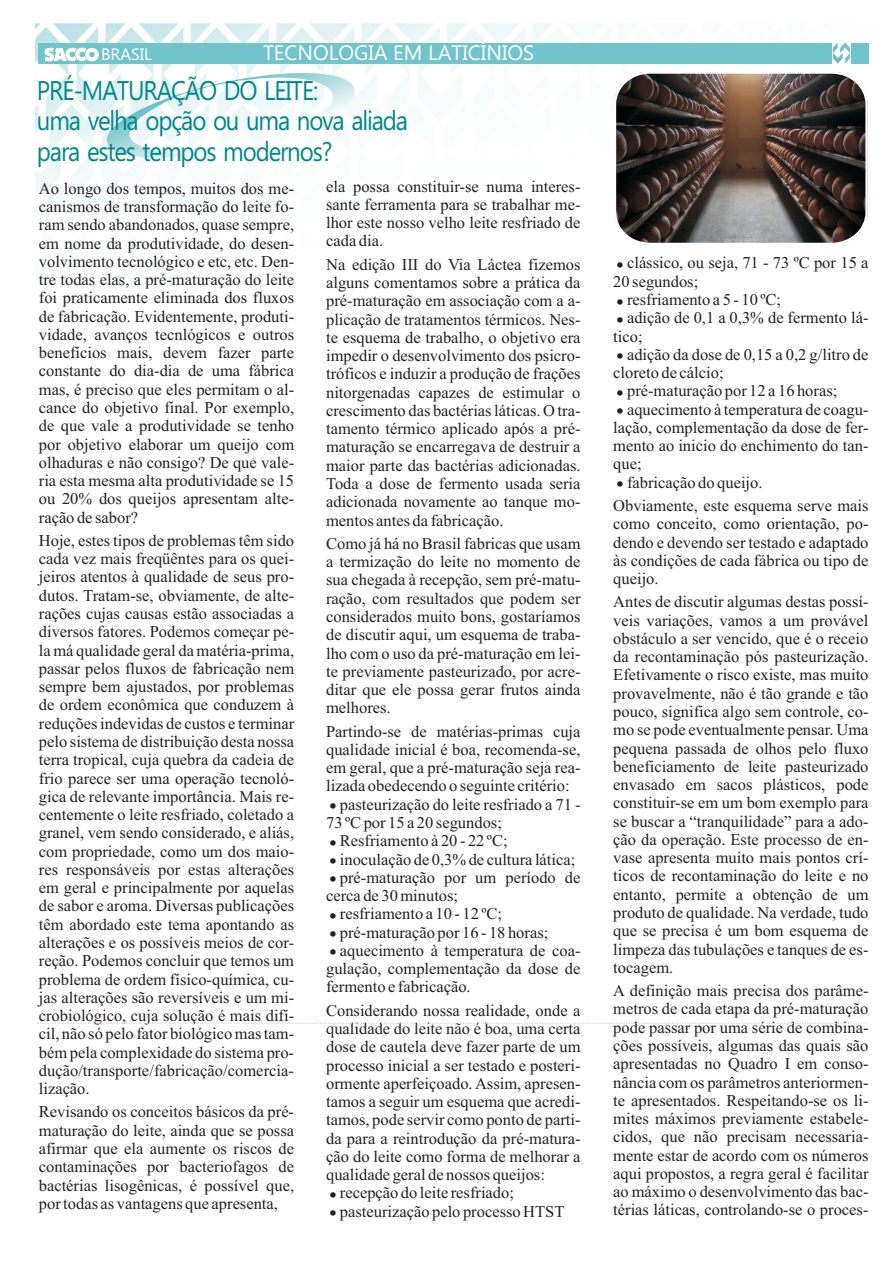
<style>
.page{position:relative;width:893px;height:1263px;background:#fff}
.page>*{position:absolute;margin:0;border:0;box-sizing:border-box;transform-origin:0 0}
.t1{font:27px/30.6px "Ebrima";letter-spacing:-.05em;color:#00888a;scale:.89 1}
.t2{font:20.85px "Ebrima";color:#fff}
.t3{font:16.5px/18.3px "Times New Roman";color:#231f20;text-align:justify}
.t4{font:16.5px "Ebrima";color:#fff}
</style>
<div class="page">
<img style="left:35px;top:23px;width:834px;height:186px">
<svg style="left:37px;top:1023px;width:829px;height:1px"></svg>
<svg style="left:833px;top:42px;width:17px;height:22px"></svg>
<div style="left:39px;top:43px;width:793px;height:21px;background:#71c4ca"></div>
<div style="left:851px;top:43px;width:17px;height:21px;background:#71c4ca"></div>
<svg style="left:44px;top:47px;width:55px;height:15px"></svg>
<svg style="left:96px;top:69px;width:269px;height:93px"></svg>
<svg style="left:613px;top:70px;width:256px;height:175px;background:#5a504a"></svg>
<p class="t4" style="left:101px;top:48px;width:52px">BRASIL</p>
<p class="t2" style="left:263px;top:45px;width:273px">TECNOLOGIA EM LATICÍNIOS</p>
<h1 class="t1" style="left:37px;top:77px;width:419px">PRÉ-MATURAÇÃO DO LEITE:<br>uma velha opção ou uma nova aliada para estes tempos modernos?</h1>
<p class="t3" style="left:39px;top:181px;width:257px">Ao longo dos tempos, muitos dos me&shy;canismos de transformação do leite fo&shy;ram sendo abandonados, quase sempre, em nome da produtividade, do desen&shy;volvimento tecnológico e etc, etc. Den&shy;tre todas elas, a pré-maturação do leite foi praticamente eliminada dos fluxos de fabricação. Evidentemente, produti&shy;vidade, avanços tecnlógicos e outros benefícios mais, devem fazer parte constante do dia-dia de uma fábrica mas, é preciso que eles permitam o al&shy;cance do objetivo final. Por exemplo, de que vale a produtividade se tenho por objetivo elaborar um queijo com olhaduras e não consigo? De que vale&shy;ria esta mesma alta produtividade se 15 ou 20% dos queijos apresentam alte&shy;ração de sabor?</p>
<p class="t3" style="left:39px;top:533px;width:257px">Hoje, estes tipos de problemas têm sido cada vez mais freqüêntes para os quei&shy;jeiros atentos à qualidade de seus pro&shy;dutos. Tratam-se, obviamente, de alte&shy;rações cujas causas estão associadas a diversos fatores. Podemos começar pe&shy;la má qualidade geral da matéria-prima, passar pelos fluxos de fabricação nem sempre bem ajustados, por problemas de ordem econômica que conduzem à reduções indevidas de custos e terminar pelo sistema de distribuição desta nossa terra tropical, cuja quebra da cadeia de frio parece ser uma operação tecnoló&shy;gica de relevante importância. Mais re&shy;centemente o leite resfriado, coletado a granel, vem sendo considerado, e aliás, com propriedade, como um dos maio&shy;res responsáveis por estas alterações em geral e principalmente por aquelas de sabor e aroma. Diversas publicações têm abordado este tema apontando as alterações e os possíveis meios de cor&shy;reção. Podemos concluir que temos um problema de ordem físico-química, cu&shy;jas alterações são reversíveis e um mi&shy;crobiológico, cuja solução é mais difí&shy;cil, não só pelo fator biológico mas tam&shy;bém pela complexidade do sistema pro&shy;dução/transporte/fabricação/comercia&shy;lização.</p>
<p class="t3" style="left:39px;top:1104px;width:257px">Revisando os conceitos básicos da pré&shy;maturação do leite, ainda que se possa afirmar que ela aumente os riscos de contaminações por bacteriofagos de bactérias lisogênicas, é possível que, por todas as vantagens que apresenta,</p>
<p class="t3" style="left:326px;top:179px;width:256px">ela possa constituir-se numa interes&shy;sante ferramenta para se trabalhar me&shy;lhor este nosso velho leite resfriado de cada dia.</p>
<p class="t3" style="left:326px;top:257px;width:256px">Na edição III do Via Láctea fizemos alguns comentamos sobre a prática da pré-maturação em associação com a a&shy;plicação de tratamentos térmicos. Nes&shy;te esquema de trabalho, o objetivo era impedir o desenvolvimento dos psicro&shy;tróficos e induzir a produção de frações nitorgenadas capazes de estimular o crescimento das bactérias láticas. O tra&shy;tamento térmico aplicado após a pré&shy;maturação se encarregava de destruir a maior parte das bactérias adicionadas.<br>Toda a dose de fermento usada seria adicionada novamente ao tanque mo&shy;mentos antes da fabricação.</p>
<p class="t3" style="left:326px;top:536px;width:256px">Como já há no Brasil fabricas que usam a termização do leite no momento de sua chegada à recepção, sem pré-matu&shy;ração, com resultados que podem ser considerados muito bons, gostaríamos de discutir aqui, um esquema de traba&shy;lho com o uso da pré-maturação em lei&shy;te previamente pasteurizado, por acre&shy;ditar que ele possa gerar frutos ainda melhores.</p>
<p class="t3" style="left:326px;top:723px;width:256px">Partindo-se de matérias-primas cuja</p>
<p class="t3" style="left:326px;top:742px;width:256px">qualidade inicial é boa, recomenda-se,</p>
<p class="t3" style="left:326px;top:760px;width:256px">em geral, que a pré-maturação seja rea-</p>
<p class="t3" style="left:326px;top:778px;width:245px">lizada obedecendo o seguinte critério:</p>
<p class="t3" style="left:340px;top:797px;width:242px">pasteurização do leite resfriado a 71 -</p>
<p class="t3" style="left:326px;top:815px;width:177px">73 ºC por 15 a 20 segundos;</p>
<p class="t3" style="left:340px;top:833px;width:169px">Resfriamento à 20 - 22 ºC;</p>
<p class="t3" style="left:340px;top:851px;width:237px">inoculação de 0,3% de cultura lática;</p>
<p class="t3" style="left:340px;top:870px;width:242px">pré-maturação por um período de</p>
<p class="t3" style="left:326px;top:888px;width:134px">cerca de 30 minutos;</p>
<p class="t3" style="left:340px;top:906px;width:164px">resfriamento a 10 - 12 ºC;</p>
<p class="t3" style="left:340px;top:924px;width:210px">pré-maturação por 16 - 18 horas;</p>
<p class="t3" style="left:340px;top:943px;width:242px">aquecimento à temperatura de coa-</p>
<p class="t3" style="left:326px;top:961px;width:256px">gulação, complementação da dose de</p>
<p class="t3" style="left:326px;top:979px;width:146px">fermento e fabricação.</p>
<p class="t3" style="left:326px;top:1003px;width:256px">Considerando nossa realidade, onde a</p>
<p class="t3" style="left:326px;top:1021px;width:256px">qualidade do leite não é boa, uma certa</p>
<p class="t3" style="left:326px;top:1039px;width:256px">dose de cautela deve fazer parte de um</p>
<p class="t3" style="left:326px;top:1057px;width:256px">processo inicial a ser testado e posteri-</p>
<p class="t3" style="left:326px;top:1076px;width:256px">ormente aperfeiçoado. Assim, apresen-</p>
<p class="t3" style="left:326px;top:1094px;width:256px">tamos a seguir um esquema que acredi-</p>
<p class="t3" style="left:326px;top:1112px;width:256px">tamos, pode servir como ponto de parti-</p>
<p class="t3" style="left:326px;top:1130px;width:256px">da para a reintrodução da pré-matura-</p>
<p class="t3" style="left:326px;top:1149px;width:256px">ção do leite como forma de melhorar a</p>
<p class="t3" style="left:326px;top:1167px;width:220px">qualidade geral de nossos queijos:</p>
<p class="t3" style="left:340px;top:1185px;width:176px">recepção do leite resfriado;</p>
<p class="t3" style="left:340px;top:1204px;width:226px">pasteurização pelo processo HTST</p>
<p class="t3" style="left:627px;top:255px;width:243px">clássico, ou seja, 71 - 73 ºC por 15 a</p>
<p class="t3" style="left:613px;top:274px;width:86px">20 segundos;</p>
<p class="t3" style="left:627px;top:292px;width:156px">resfriamento a 5 - 10 ºC;</p>
<p class="t3" style="left:627px;top:310px;width:243px">adição de 0,1 a 0,3% de fermento lá-</p>
<p class="t3" style="left:613px;top:328px;width:31px">tico;</p>
<p class="t3" style="left:627px;top:347px;width:243px">adição da dose de 0,15 a 0,2 g/litro de</p>
<p class="t3" style="left:613px;top:365px;width:112px">cloreto de cálcio;</p>
<p class="t3" style="left:627px;top:383px;width:212px">pré-maturação por 12 a 16 horas;</p>
<p class="t3" style="left:627px;top:401px;width:243px">aquecimento à temperatura de coagu-</p>
<p class="t3" style="left:613px;top:420px;width:257px">lação, complementação da dose de fer-</p>
<p class="t3" style="left:613px;top:438px;width:257px">mento ao inicio do enchimento do tan-</p>
<p class="t3" style="left:613px;top:456px;width:30px">que;</p>
<p class="t3" style="left:627px;top:475px;width:137px">fabricação do queijo.</p>
<p class="t3" style="left:613px;top:498px;width:257px">Obviamente, este esquema serve mais como conceito, como orientação, po&shy;dendo e devendo ser testado e adaptado às condições de cada fábrica ou tipo de queijo.</p>
<p class="t3" style="left:613px;top:594px;width:257px">Antes de discutir algumas destas possí&shy;veis variações, vamos a um provável obstáculo a ser vencido, que é o receio da recontaminação pós pasteurização.<br>Efetivamente o risco existe, mas muito provavelmente, não é tão grande e tão pouco, significa algo sem controle, co&shy;mo se pode eventualmente pensar. Uma pequena passada de olhos pelo fluxo beneficiamento de leite pasteurizado envasado em sacos plásticos, pode constituir-se em um bom exemplo para se buscar a “tranquilidade” para a ado&shy;ção da operação. Este processo de en&shy;vase apresenta muito mais pontos crí&shy;ticos de recontaminação do leite e no entanto, permite a obtenção de um produto de qualidade. Na verdade, tudo que se precisa é um bom esquema de limpeza das tubulações e tanques de es&shy;tocagem.</p>
<p class="t3" style="left:613px;top:983px;width:257px">A definição mais precisa dos parâme&shy;metros de cada etapa da pré-maturação pode passar por uma série de combina&shy;ções possíveis, algumas das quais são apresentadas no Quadro I em conso&shy;nância com os parâmetros anteriormen&shy;te apresentados. Respeitando-se os li&shy;mites máximos previamente estabele&shy;cidos, que não precisam necessaria&shy;mente estar de acordo com os números aqui propostos, a regra geral é facilitar ao máximo o desenvolvimento das bac&shy;térias láticas, controlando-se o proces-</p>
</div>
